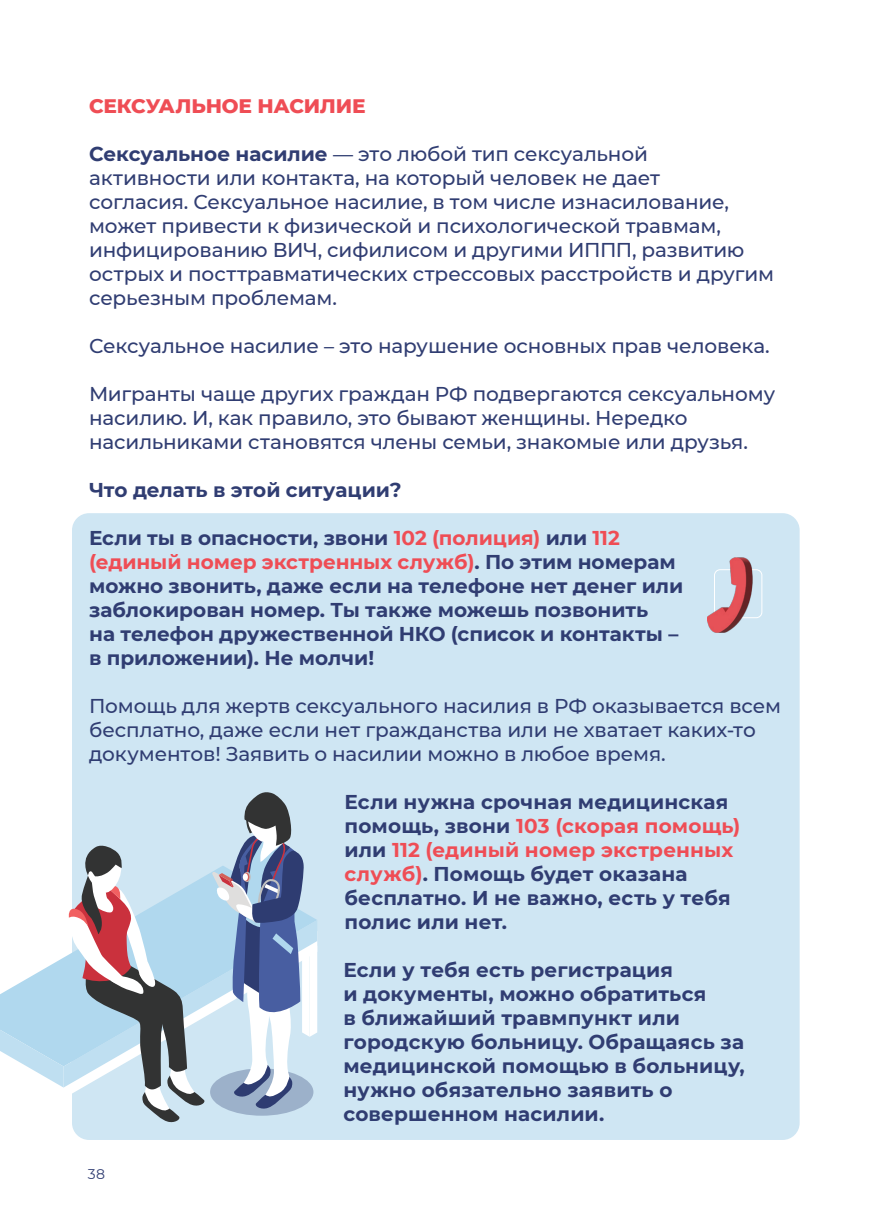
<style>
.page{position:relative;width:874px;height:1225px;background:#fff}
.page>*{position:absolute;margin:0;border:0;box-sizing:border-box;transform-origin:0 0}
.Paragraph_Style_1{font:500 20px/24px "Montserrat";letter-spacing:-.005em;color:#303d72}
.Paragraph_Style_1-2{font:700 20px/24px "Montserrat";letter-spacing:.005em;color:#303d72}
.Paragraph_Style_1-3{font:800 20px "Montserrat";letter-spacing:-.01em;color:#ef4d55}
.t1{font:14px "Montserrat";color:#303d72}
.s1{font-weight:700}
.s2{color:#ef4d55}
</style>
<div class="page">
<div style="left:72px;top:513px;width:727px;height:627px;background:#cfe6f3;border-radius:17px"></div>
<div style="left:713px;top:569px;width:49px;height:49px;border:1px solid #fff;border-radius:6px"></div>
<img style="left:707px;top:557px;width:45px;height:75px">
<svg style="left:0;top:792px;width:317px;height:348px"></svg>
<p class="Paragraph_Style_1-3" style="left:89px;top:91px;width:278px">СЕКСУАЛЬНОЕ НАСИЛИЕ</p>
<p class="Paragraph_Style_1" style="left:89px;top:141px;width:686px"><span class="s1">Сексуальное насилие</span> — это любой тип сексуальной активности или контакта, на который человек не дает<br>согласия. Сексуальное насилие, в том числе изнасилование, может привести к физической и психологической травмам, инфицированию ВИЧ, сифилисом и другими ИППП, развитию острых и посттравматических стрессовых расстройств и другим серьезным проблемам.</p>
<p class="Paragraph_Style_1" style="left:89px;top:333px;width:681px">Сексуальное насилие – это нарушение основных прав человека.</p>
<p class="Paragraph_Style_1" style="left:89px;top:381px;width:687px">Мигранты чаще других граждан РФ подвергаются сексуальному насилию. И, как правило, это бывают женщины. Нередко насильниками становятся члены семьи, знакомые или друзья.</p>
<p class="Paragraph_Style_1-2" style="left:89px;top:477px;width:314px">Что делать в этой ситуации?</p>
<p class="Paragraph_Style_1-2" style="left:89px;top:525px;width:595px">Если ты в опасности, звони <span class="s2">102 (полиция)</span> или <span class="s2">112 (единый номер экстренных служб)</span>. По этим номерам можно звонить, даже если на телефоне нет денег или заблокирован номер. Ты также можешь позвонить<br>на телефон дружественной НКО (список и контакты – в приложении). Не молчи!</p>
<p class="Paragraph_Style_1" style="left:89px;top:693px;width:693px">Помощь для жертв сексуального насилия в РФ оказывается всем бесплатно, даже если нет гражданства или не хватает каких-то документов! Заявить о насилии можно в любое время.</p>
<p class="Paragraph_Style_1-2" style="left:344px;top:789px;width:397px">Если нужна срочная медицинская помощь, звони <span class="s2">103 (скорая помощь) </span>или <span class="s2">112 (единый номер экстренных служб)</span>. Помощь будет оказана бесплатно. И не важно, есть у тебя полис или нет.</p>
<p class="t1" style="left:88px;top:1164px;width:19px">38</p>
<p class="Paragraph_Style_1-2" style="left:343px;top:957px;width:402px">Если у тебя есть регистрация<br>и документы, можно обратиться<br>в ближайший травмпункт или городскую больницу. Обращаясь за медицинской помощью в больницу, нужно обязательно заявить о совершенном насилии.</p>
</div>
